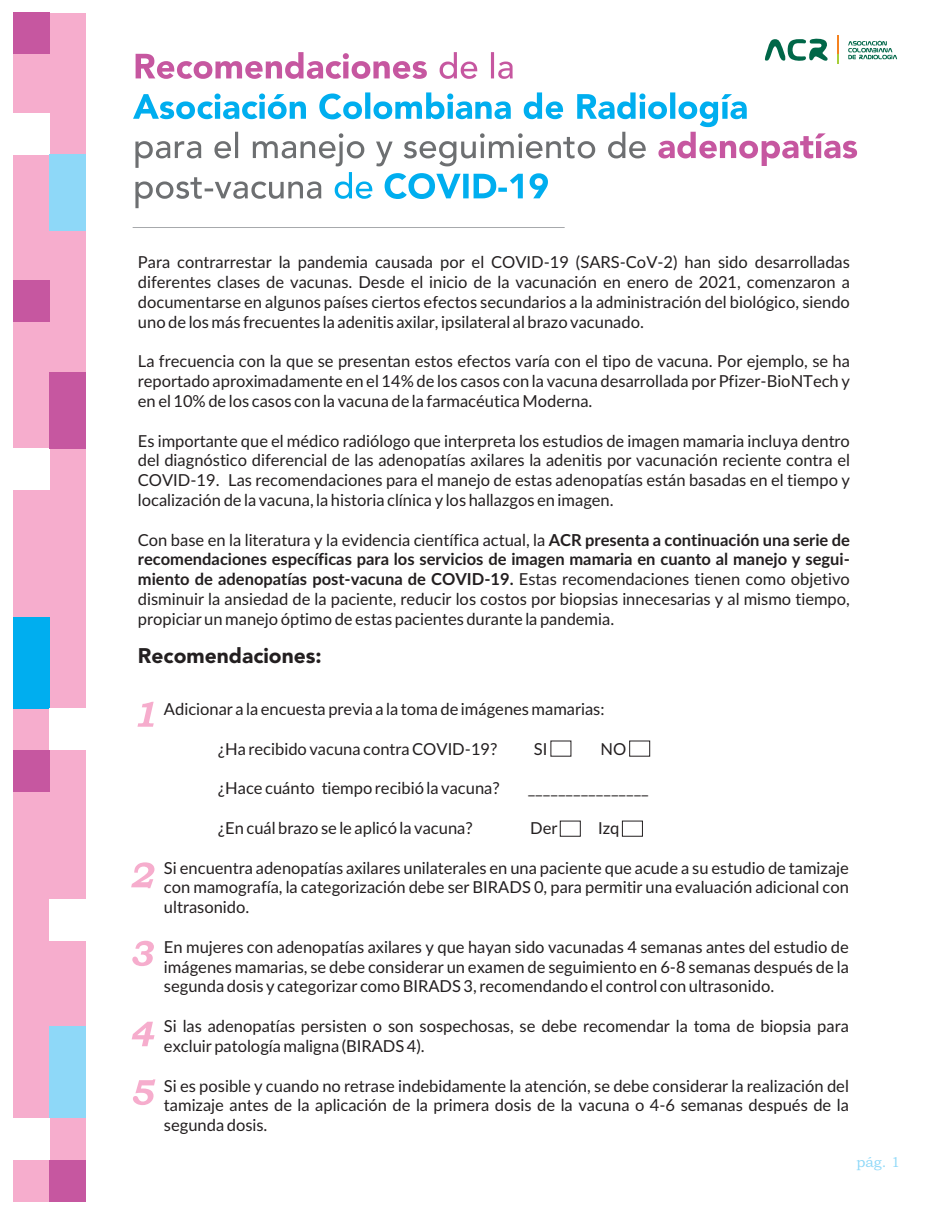
<style>
.page{position:relative;width:945px;height:1215px;background:#fff}
.page>*{position:absolute;margin:0;border:0;box-sizing:border-box;transform-origin:0 0}
.t1{font:900 21px "Avenir LT Std";color:#231f20}
.t2{font:16.5px/19.8px "Lato";color:#231f20;text-align:justify}
.t3{font:14.55px "Bookman Old Style";color:#8ed8f8}
.s1{font-weight:700}
</style>
<div class="page">
<div style="left:13px;top:13px;width:73px;height:1189px;background:#f6adcd"></div>
<div style="left:13px;top:113px;width:37px;height:41px;background:#fff"></div>
<div style="left:13px;top:617px;width:37px;height:92px;background:#00aeef"></div>
<div style="left:50px;top:1027px;width:36px;height:91px;background:#8ed8f8"></div>
<div style="left:13px;top:13px;width:37px;height:41px;background:#c657a0"></div>
<div style="left:13px;top:750px;width:37px;height:42px;background:#c657a0"></div>
<div style="left:13px;top:280px;width:37px;height:41px;background:#c657a0"></div>
<div style="left:50px;top:1160px;width:36px;height:41px;background:#c657a0"></div>
<div style="left:13px;top:448px;width:37px;height:42px;background:#fff"></div>
<div style="left:50px;top:709px;width:36px;height:41px;background:#fff"></div>
<div style="left:50px;top:899px;width:36px;height:42px;background:#fff"></div>
<div style="left:14px;top:1118px;width:36px;height:42px;background:#fff"></div>
<div style="left:50px;top:155px;width:36px;height:76px;background:#8ed8f8"></div>
<div style="left:50px;top:372px;width:36px;height:76px;background:#c657a0"></div>
<svg style="left:136px;top:52px;width:377px;height:27px"></svg>
<svg style="left:133px;top:92px;width:724px;height:116px"></svg>
<hr style="left:133px;top:227px;width:432px;height:1px;background:#a7a9ac">
<div style="left:560px;top:821px;width:21px;height:16px;border:1px solid #231f20"></div>
<div style="left:622px;top:821px;width:21px;height:16px;border:1px solid #231f20"></div>
<div style="left:629px;top:741px;width:21px;height:16px;border:1px solid #231f20"></div>
<svg style="left:137px;top:702px;width:17px;height:25px"></svg>
<svg style="left:131px;top:862px;width:23px;height:26px"></svg>
<svg style="left:132px;top:941px;width:22px;height:25px"></svg>
<svg style="left:132px;top:1022px;width:23px;height:24px"></svg>
<svg style="left:133px;top:1079px;width:22px;height:26px"></svg>
<svg style="left:765px;top:38px;width:63px;height:23px"></svg>
<svg style="left:837px;top:35px;width:2px;height:29px"></svg>
<svg style="left:848px;top:40px;width:49px;height:19px"></svg>
<p class="t2" style="left:138px;top:253px;width:714px">Para contrarrestar la pandemia causada por el COVID-19 (SARS-CoV-2) han sido desarrolladas diferentes clases de vacunas. Desde el inicio de la vacunación en enero de 2021, comenzaron a documentarse en algunos países ciertos efectos secundarios a la administración del biológico, siendo uno de los más frecuentes la adenitis axilar, ipsilateral al brazo vacunado.</p>
<p class="t2" style="left:138px;top:352px;width:714px">La frecuencia con la que se presentan estos efectos varía con el tipo de vacuna. Por ejemplo, se ha reportado aproximadamente en el 14% de los casos con la vacuna desarrollada por Pfizer-BioNTech y en el 10% de los casos con la vacuna de la farmacéutica Moderna.</p>
<p class="t2" style="left:138px;top:432px;width:714px">Es importante que el médico radiólogo que interpreta los estudios de imagen mamaria incluya dentro del diagnóstico diferencial de las adenopatías axilares la adenitis por vacunación reciente contra el COVID-19. Las recomendaciones para el manejo de estas adenopatías están basadas en el tiempo y localización de la vacuna, la historia clínica y los hallazgos en imagen.</p>
<p class="t2" style="left:138px;top:531px;width:714px">Con base en la literatura y la evidencia científica actual, la <span class="s1">ACR presenta a continuación una serie de recomendaciones específicas para los servicios de imagen mamaria en cuanto al manejo y segui&shy;miento de adenopatías post-vacuna de COVID-19.</span> Estas recomendaciones tienen como objetivo disminuir la ansiedad de la paciente, reducir los costos por biopsias innecesarias y al mismo tiempo, propiciar un manejo óptimo de estas pacientes durante la pandemia.</p>
<p class="t1" style="left:138px;top:647px;width:185px">Recomendaciones:</p>
<p class="t2" style="left:164px;top:700px;width:442px">Adicionar a la encuesta previa a la toma de imágenes mamarias:</p>
<p class="t2" style="left:218px;top:740px;width:281px">¿Ha recibido vacuna contra COVID-19?</p>
<p class="t2" style="left:534px;top:740px;width:15px">SI</p>
<p class="t2" style="left:601px;top:740px;width:27px">NO</p>
<p class="t2" style="left:218px;top:780px;width:283px">¿Hace cuánto tiempo recibió la vacuna?</p>
<p class="t2" style="left:528px;top:780px;width:123px">________________</p>
<p class="t2" style="left:218px;top:819px;width:256px">¿En cuál brazo se le aplicó la vacuna?</p>
<p class="t2" style="left:530px;top:819px;width:29px">Der</p>
<p class="t2" style="left:598px;top:819px;width:23px">Izq</p>
<p class="t2" style="left:164px;top:859px;width:686px">Si encuentra adenopatías axilares unilaterales en una paciente que acude a su estudio de tamizaje con mamografía, la categorización debe ser BIRADS 0, para permitir una evaluación adicional con ultrasonido.</p>
<p class="t2" style="left:164px;top:938px;width:686px">En mujeres con adenopatías axilares y que hayan sido vacunadas 4 semanas antes del estudio de imágenes mamarias, se debe considerar un examen de seguimiento en 6-8 semanas después de la segunda dosis y categorizar como BIRADS 3, recomendando el control con ultrasonido.</p>
<p class="t2" style="left:164px;top:1017px;width:686px">Si las adenopatías persisten o son sospechosas, se debe recomendar la toma de biopsia para excluir patología maligna (BIRADS 4).</p>
<p class="t2" style="left:164px;top:1077px;width:686px">Si es posible y cuando no retrase indebidamente la atención, se debe considerar la realización del tamizaje antes de la aplicación de la primera dosis de la vacuna o 4-6 semanas después de la segunda dosis.</p>
<p class="t3" style="left:856px;top:1156px;width:45px">pág. 1</p>
</div>
